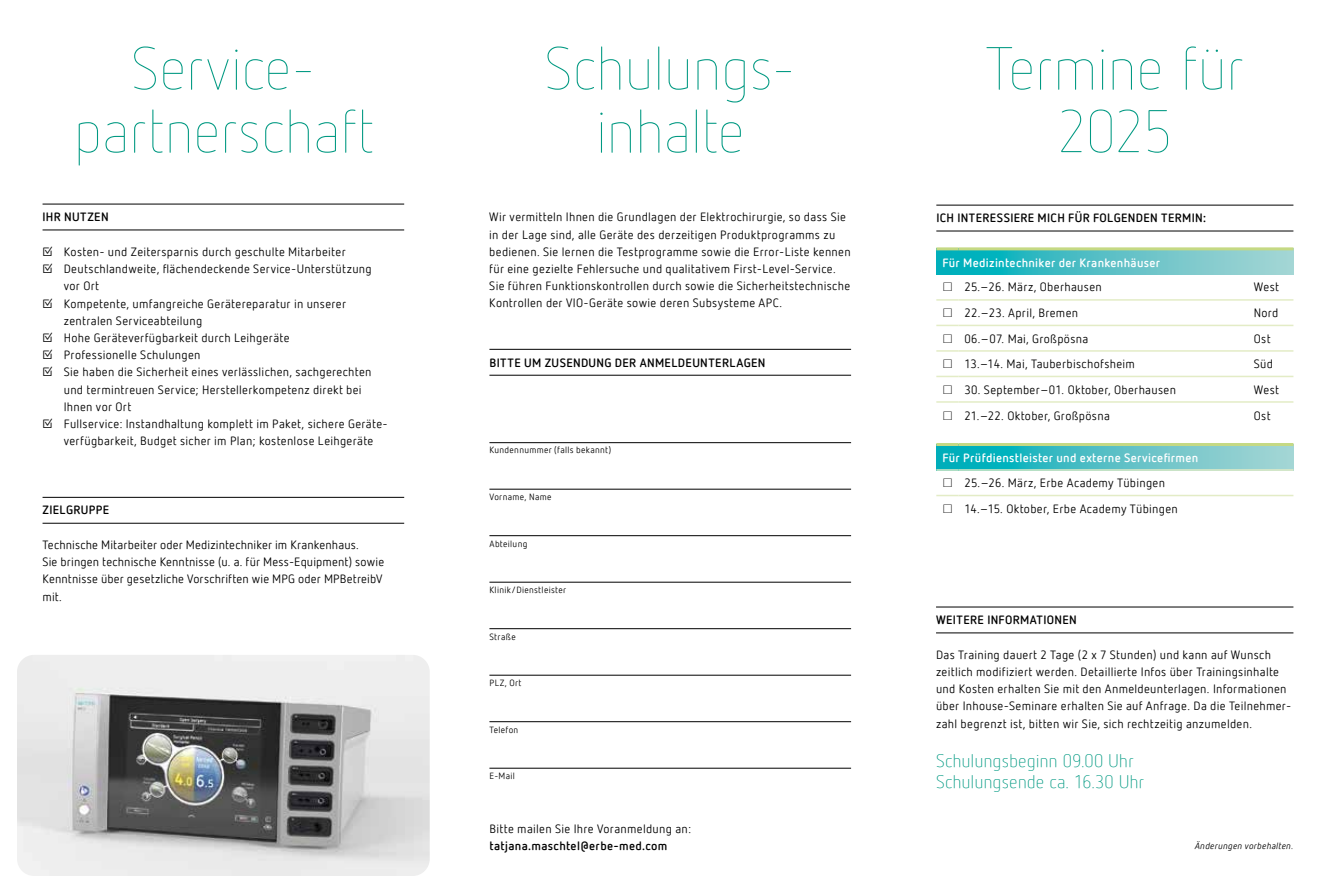
<style>
.page{position:relative;width:1336px;height:893px;background:#fff}
.page>*{position:absolute;margin:0;border:0;box-sizing:border-box;transform-origin:0 0}
.t1{font:100 60px/63px "Netto Offc Pro";letter-spacing:-.02em;color:#009982;text-align:center}
.t2{font:300 18px/21.6px "Netto Offc Pro";letter-spacing:-.005em;color:#009982}
.t3{font:12px/17.2px "Netto Offc Pro";letter-spacing:.025em;color:#000}
.t4{font:700 12px "Netto Offc Pro";letter-spacing:.025em;color:#000}
.t5{font:700 12px/24.5px "Netto Offc Pro";letter-spacing:.025em;color:#fff}
.t6{font:9px "Netto Offc Pro";letter-spacing:.035em;color:#000}
.t7{font:italic 9px "Netto Offc Pro";letter-spacing:.03em;color:#000}
.s1{font-weight:300;font-style:italic;color:#000}
.s2{font-weight:400;color:#000}
.s3{font-weight:300;font-style:italic}
.s4{font-weight:700;color:#fff}
</style>
<div class="page">
<img style="left:17px;top:655px;width:412px;height:221px">
<hr style="left:936px;top:205px;width:357px;height:1px;background:#000">
<hr style="left:936px;top:231px;width:357px;height:1px;background:#000">
<hr style="left:43px;top:204px;width:361px;height:1px;background:#000">
<hr style="left:43px;top:230px;width:361px;height:1px;background:#000">
<hr style="left:43px;top:497px;width:361px;height:1px;background:#000">
<hr style="left:43px;top:523px;width:361px;height:1px;background:#000">
<svg style="left:936px;top:250px;width:357px;height:24px;background:#55c1c5"></svg>
<svg style="left:936px;top:446px;width:357px;height:23px;background:#50c0c6"></svg>
<hr style="left:936px;top:247px;width:22px;height:3px;background:#c5d984">
<hr style="left:958px;top:247px;width:335px;height:3px;background:#c5d984">
<hr style="left:936px;top:299px;width:22px;height:2px;background:#e3ecc6">
<hr style="left:958px;top:299px;width:335px;height:2px;background:#e3ecc6">
<svg style="left:936px;top:325px;width:22px;height:1px"></svg>
<hr style="left:958px;top:325px;width:335px;height:1px;background:#e3ecc6">
<hr style="left:936px;top:350px;width:22px;height:2px;background:#e3ecc6">
<hr style="left:958px;top:350px;width:335px;height:2px;background:#e3ecc6">
<svg style="left:936px;top:376px;width:22px;height:1px"></svg>
<hr style="left:958px;top:376px;width:335px;height:1px;background:#e3ecc6">
<hr style="left:936px;top:469px;width:22px;height:2px;background:#e3ecc6">
<hr style="left:958px;top:469px;width:335px;height:2px;background:#e3ecc6">
<svg style="left:936px;top:495px;width:22px;height:1px"></svg>
<hr style="left:958px;top:495px;width:335px;height:1px;background:#e3ecc6">
<hr style="left:936px;top:443px;width:22px;height:3px;background:#c5d984">
<hr style="left:958px;top:443px;width:335px;height:3px;background:#c5d984">
<hr style="left:936px;top:401px;width:22px;height:2px;background:#e3ecc6">
<hr style="left:958px;top:401px;width:335px;height:2px;background:#e3ecc6">
<hr style="left:489px;top:442px;width:362px;height:1px;background:#000">
<hr style="left:489px;top:489px;width:362px;height:1px;background:#000">
<hr style="left:489px;top:535px;width:362px;height:1px;background:#000">
<hr style="left:489px;top:582px;width:362px;height:1px;background:#000">
<hr style="left:489px;top:628px;width:362px;height:1px;background:#000">
<hr style="left:489px;top:675px;width:362px;height:1px;background:#000">
<hr style="left:489px;top:721px;width:362px;height:1px;background:#000">
<hr style="left:489px;top:768px;width:362px;height:1px;background:#000">
<hr style="left:489px;top:349px;width:362px;height:1px;background:#000">
<hr style="left:489px;top:375px;width:362px;height:1px;background:#000">
<hr style="left:935px;top:607px;width:358px;height:1px;background:#000">
<hr style="left:935px;top:633px;width:358px;height:1px;background:#000">
<h1 class="t1" style="left:73px;top:36px;width:302px">Service&shy;partnerschaft</h1>
<h1 class="t1" style="left:544px;top:36px;width:253px">Schulungs&shy;inhalte</h1>
<h1 class="t1" style="left:985px;top:36px;width:260px">Termine für<br>2025</h1>
<p class="t4" style="left:43px;top:209px;width:68px">IHR NUTZEN</p>
<p class="t4" style="left:936px;top:210px;width:271px">ICH INTERESSIERE MICH FÜR FOLGENDEN TERMIN:</p>
<p class="t3" style="left:43px;top:242px;width:304px">☑ Kosten- und Zeitersparnis durch geschulte Mitarbeiter</p>
<p class="t3" style="left:64px;top:260px;width:309px;text-indent:-21px">☑ Deutschlandweite, flächendeckende Service-Unterstützung vor Ort</p>
<p class="t3" style="left:64px;top:294px;width:284px;text-indent:-21px">☑ Kompetente, umfangreiche Gerätereparatur in unserer zentralen Serviceabteilung</p>
<p class="t3" style="left:43px;top:329px;width:248px">☑ Hohe Geräteverfügbarkeit durch Leihgeräte</p>
<p class="t3" style="left:43px;top:346px;width:159px">☑ Professionelle Schulungen</p>
<p class="t3" style="left:64px;top:363px;width:309px;text-indent:-21px">☑ Sie haben die Sicherheit eines verlässlichen, sachgerechten und termintreuen Service; Herstellerkompetenz direkt bei<br>Ihnen vor Ort</p>
<p class="t3" style="left:43px;top:415px;width:347px;text-align:center">☑ Fullservice: Instandhaltung komplett im Paket, sichere Geräte&shy;verfügbarkeit, Budget sicher im Plan; kostenlose Leihgeräte</p>
<p class="t3" style="left:489px;top:208px;width:363px">Wir vermitteln Ihnen die Grundlagen der Elektrochirurgie, so dass Sie in der Lage sind, alle Geräte des derzeitigen Produktprogramms zu bedienen. Sie lernen die Testprogramme sowie die Error-Liste kennen für eine gezielte Fehlersuche und qualitativem First-Level-Service.<br>Sie führen Funktionskontrollen durch sowie die Sicherheitstechnische Kontrollen der VIO-Geräte sowie deren Subsysteme APC.</p>
<p class="t5" style="left:942px;top:250px;width:219px">Für Medizintechniker der Krankenhäuser <span class="s1">☐</span> <span class="s2">25.–26. März, Oberhausen</span></p>
<p class="t3" style="left:1253px;top:278px;width:27px">West</p>
<p class="t3" style="left:942px;top:304px;width:137px"><span class="s3">☐</span> 22.–23. April, Bremen</p>
<p class="t3" style="left:1253px;top:304px;width:26px">Nord</p>
<p class="t3" style="left:942px;top:330px;width:148px"><span class="s3">☐</span> 06.–07. Mai, Großpösna</p>
<p class="t3" style="left:1253px;top:330px;width:18px">Ost</p>
<p class="t3" style="left:942px;top:355px;width:194px"><span class="s3">☐</span> 13.–14. Mai, Tauberbischofsheim</p>
<p class="t3" style="left:1253px;top:355px;width:21px">Süd</p>
<p class="t3" style="left:942px;top:381px;width:235px"><span class="s3">☐</span> 30. September–01. Oktober, Oberhausen</p>
<p class="t3" style="left:1253px;top:381px;width:27px">West</p>
<p class="t3" style="left:942px;top:406px;width:169px"><span class="s3">☐</span> 21.–22. Oktober, Großpösna</p>
<p class="t3" style="left:1253px;top:406px;width:18px">Ost</p>
<p class="t3" style="left:942px;top:445px;width:257px;line-height:25.5px"><span class="s4">Für Prüfdienstleister und externe Servicefirmen </span><span class="s3">☐</span> 25.–26. März, Erbe Academy Tübingen<br><span class="s3">☐</span> 14.–15. Oktober, Erbe Academy Tübingen</p>
<p class="t4" style="left:489px;top:354px;width:277px">BITTE UM ZUSENDUNG DER ANMELDEUNTERLAGEN</p>
<p class="t6" style="left:489px;top:444px;width:123px">Kundennummer (falls bekannt)</p>
<p class="t6" style="left:489px;top:491px;width:64px">Vorname, Name</p>
<p class="t6" style="left:489px;top:538px;width:39px">Abteilung</p>
<p class="t6" style="left:489px;top:584px;width:78px">Klinik/Dienstleister</p>
<p class="t4" style="left:43px;top:502px;width:68px">ZIELGRUPPE</p>
<p class="t3" style="left:43px;top:536px;width:343px">Technische Mitarbeiter oder Medizintechniker im Krankenhaus.<br>Sie bringen technische Kenntnisse (u. a. für Mess-Equipment) sowie Kenntnisse über gesetzliche Vorschriften wie MPG oder MPBetreibV mit.</p>
<p class="t6" style="left:489px;top:631px;width:28px">Straße</p>
<p class="t6" style="left:489px;top:677px;width:34px">PLZ, Ort</p>
<p class="t6" style="left:489px;top:724px;width:30px">Telefon</p>
<p class="t6" style="left:489px;top:770px;width:27px">E-Mail</p>
<p class="t3" style="left:489px;top:820px;width:203px">Bitte mailen Sie Ihre Voranmeldung an:</p>
<p class="t4" style="left:489px;top:838px;width:179px">tatjana.maschtel@erbe-med.com</p>
<p class="t4" style="left:935px;top:612px;width:142px">WEITERE INFORMATIONEN</p>
<p class="t3" style="left:935px;top:645px;width:357px">Das Training dauert 2 Tage (2 x 7 Stunden) und kann auf Wunsch zeitlich modifiziert werden. Detaillierte Infos über Trainingsinhalte und Kosten erhalten Sie mit den Anmeldeunterlagen. Informationen über Inhouse-Seminare erhalten Sie auf Anfrage. Da die Teilnehmer&shy;zahl begrenzt ist, bitten wir Sie, sich rechtzeitig anzumelden.</p>
<h2 class="t2" style="left:935px;top:749px;width:210px">Schulungsbeginn 09.00 Uhr<br>Schulungsende ca. 16.30 Uhr</h2>
<p class="t7" style="left:1194px;top:840px;width:100px">Änderungen vorbehalten.</p>
</div>
